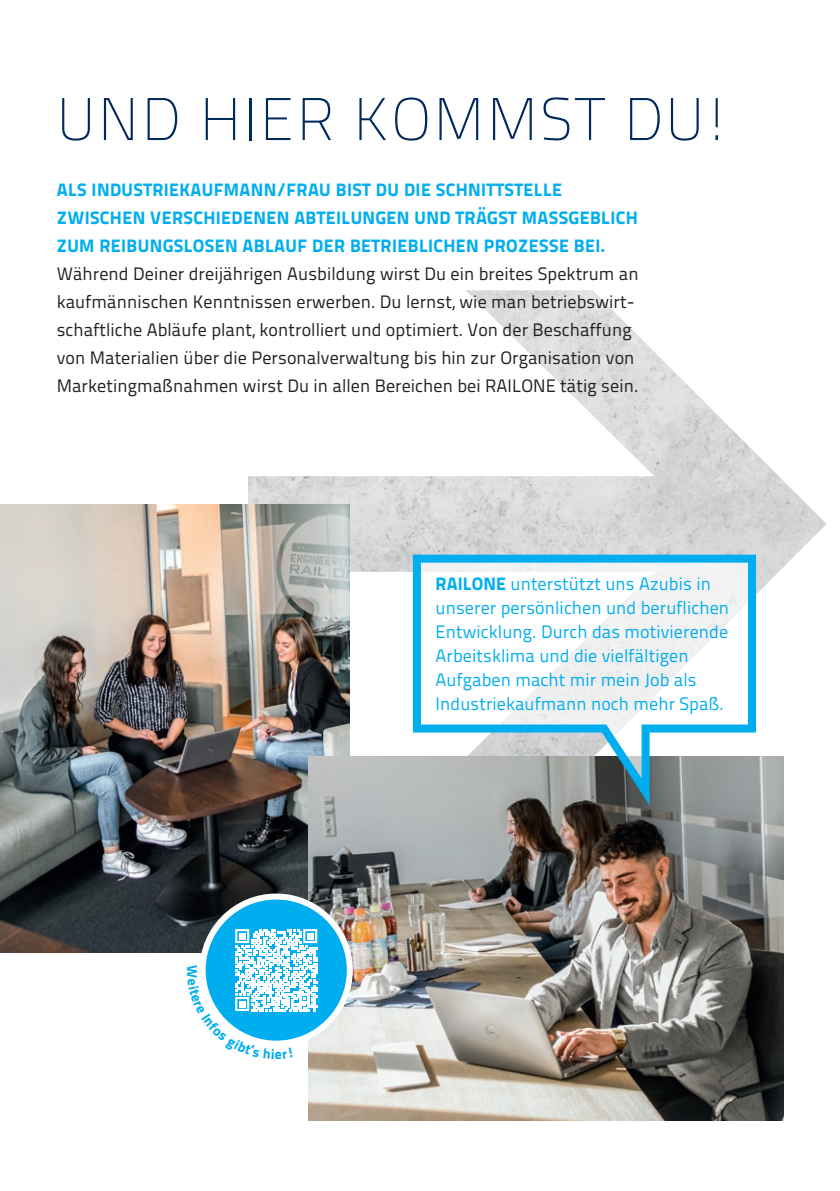
<style>
.page{position:relative;width:840px;height:1191px;background:#fff}
.page>*{position:absolute;margin:0;border:0;box-sizing:border-box;transform-origin:0 0}
.t1{font:100 60px "Titillium Text 22 L";letter-spacing:.04em;color:#00295c}
.t2{font:18px/28px "Titillium Text 22 L";letter-spacing:.005em;color:#231f20}
.t3{font:18px/24px "Titillium Text 22 L";letter-spacing:.005em;color:#00aeef}
.s1{font-weight:800;color:#00aeef}
.s2{font-weight:800}
</style>
<div class="page">
<img style="left:248px;top:290px;width:578px;height:467px">
<img style="left:0;top:504px;width:349px;height:448px">
<img style="left:309px;top:756px;width:473px;height:364px">
<div style="left:202px;top:896px;width:147px;height:147px;background:#00aeef;border-radius:50%"></div>
<div style="left:199px;top:893px;width:153px;height:153px;border:6px solid #fff;border-radius:50%"></div>
<svg style="left:408px;top:550px;width:351px;height:268px"></svg>
<svg style="left:187px;top:929px;width:130px;height:130px"></svg>
<p class="t1" style="left:57px;top:76px;width:676px">UND HIER KOMMST DU!</p>
<p class="t2" style="left:57px;top:175px;width:583px"><span class="s1">ALS INDUSTRIEKAUFMANN/FRAU BIST DU DIE SCHNITTSTELLE ZWISCHEN VERSCHIEDENEN ABTEILUNGEN UND TRÄGST MASSGEBLICH ZUM REIBUNGSLOSEN ABLAUF DER BETRIEBLICHEN PROZESSE BEI.<br></span>Während Deiner dreijährigen Ausbildung wirst Du ein breites Spektrum an kaufmännischen Kenntnissen erwerben. Du lernst, wie man betriebswirt&shy;schaftliche Abläufe plant, kontrolliert und optimiert. Von der Beschaffung von Materialien über die Personalverwaltung bis hin zur Organisation von Marketingmaßnahmen wirst Du in allen Bereichen bei RAILONE tätig sein.</p>
<p class="t3" style="left:435px;top:570px;width:295px"><span class="s2">RAILONE</span> unterstützt uns Azubis in unserer persönlichen und beruflichen Entwicklung. Durch das motivierende Arbeitsklima und die vielfältigen Aufgaben macht mir mein Job als Industriekaufmann noch mehr Spaß.</p>
</div>
